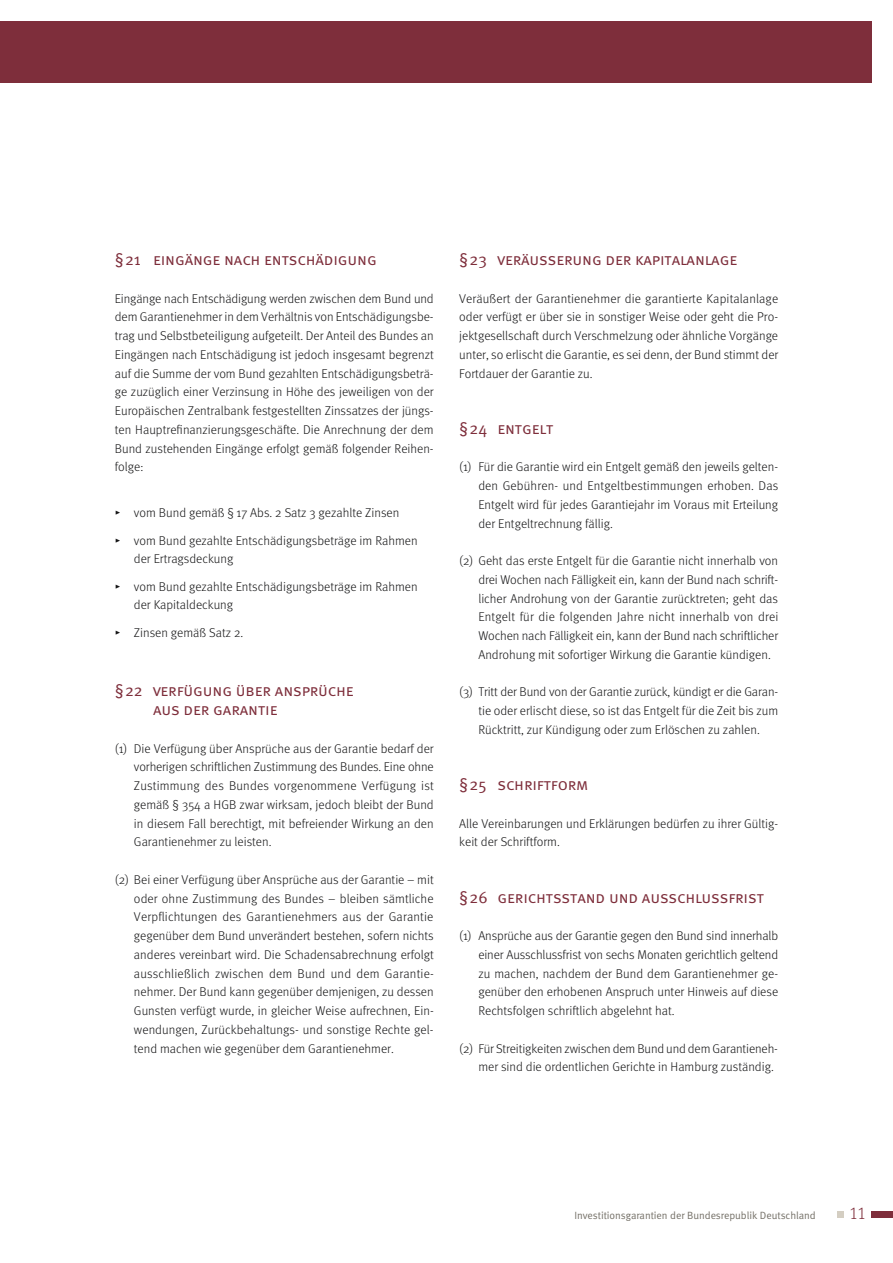
<style>
.page{position:relative;width:893px;height:1263px;background:#fff}
.page>*{position:absolute;margin:0;border:0;box-sizing:border-box;transform-origin:0 0}
.t1{font:17.25px "Meta Light LF";color:#7e2e3b}
.t2{font:16.5px/18.8px "Meta Normal Caps";letter-spacing:-.01em;color:#7e2e3b}
.t3{font:300 12.75px/18.8px "Meta";color:#141415;text-align:justify}
.t4{font:10.5px "Meta Normal";letter-spacing:-.005em;color:#747067}
.s1{font-family:"Meta Light Expert";font-weight:400}
</style>
<div class="page">
<div style="left:872px;top:1211px;width:21px;height:7px;background:#7e2e3b"></div>
<div style="left:837px;top:1211px;width:7px;height:7px;background:#d4cec2"></div>
<div style="left:0;top:21px;width:872px;height:62px;background:#7e2e3b"></div>
<p class="t2" style="left:115px;top:250px;width:264px">§21 eingänge nach entschädigung</p>
<p class="t3" style="left:115px;top:289px;width:320px">Eingänge nach Entschädigung werden zwischen dem Bund und dem Garantienehmer in dem Verhältnis von Entschädigungsbe&shy;trag und Selbstbeteiligung aufgeteilt. Der Anteil des Bundes an Eingängen nach Entschädigung ist jedoch insgesamt begrenzt auf die Summe der vom Bund gezahlten Entschädigungsbeträ&shy;ge zuzüglich einer Verzinsung in Höhe des jeweiligen von der Europäischen Zentralbank festgestellten Zinssatzes der jüngs&shy;ten Hauptrefinanzierungsgeschäfte. Die Anrechnung der dem Bund zustehenden Eingänge erfolgt gemäß folgender Reihen&shy;folge:</p>
<p class="t3" style="left:115px;top:499px;width:304px;line-height:27.3px"><span class="s1">@</span> vom Bund gemäß § 17 Abs. 2 Satz 3 gezahlte Zinsen<br><span class="s1">@</span> vom Bund gezahlte Entschädigungsbeträge im Rahmen</p>
<p class="t3" style="left:115px;top:545px;width:304px;line-height:27.3px;text-indent:19px">der Ertragsdeckung<br><span class="s1">@</span> vom Bund gezahlte Entschädigungsbeträge im Rahmen</p>
<p class="t3" style="left:115px;top:591px;width:130px;line-height:27.3px;text-indent:19px">der Kapitaldeckung<br><span class="s1">@</span> Zinsen gemäß Satz 2.</p>
<p class="t2" style="left:153px;top:681px;width:202px;text-indent:-38px">§22 verfügung über ansprüche aus der garantie</p>
<p class="t3" style="left:134px;top:739px;width:301px;text-indent:-19px">(1) Die Verfügung über Ansprüche aus der Garantie bedarf der vorherigen schriftlichen Zustimmung des Bundes. Eine ohne Zustimmung des Bundes vorgenommene Verfügung ist gemäß § 354 a HGB zwar wirksam, jedoch bleibt der Bund in diesem Fall berechtigt, mit befreiender Wirkung an den Garantienehmer zu leisten.</p>
<p class="t3" style="left:134px;top:870px;width:301px;text-indent:-19px">(2) Bei einer Verfügung über Ansprüche aus der Garantie – mit oder ohne Zustimmung des Bundes – bleiben sämtliche Verpflichtungen des Garantienehmers aus der Garantie gegenüber dem Bund unverändert bestehen, sofern nichts anderes vereinbart wird. Die Schadensabrechnung erfolgt ausschließlich zwischen dem Bund und dem Garantie&shy;nehmer. Der Bund kann gegenüber demjenigen, zu dessen Gunsten verfügt wurde, in gleicher Weise aufrechnen, Ein&shy;wendungen, Zurückbehaltungs- und sonstige Rechte gel&shy;tend machen wie gegenüber dem Garantienehmer.</p>
<p class="t2" style="left:459px;top:250px;width:279px">§23 veräußerung der kapitalanlage</p>
<p class="t3" style="left:459px;top:289px;width:321px">Veräußert der Garantienehmer die garantierte Kapitalanlage oder verfügt er über sie in sonstiger Weise oder geht die Pro&shy;jektgesellschaft durch Verschmelzung oder ähnliche Vorgänge unter, so erlischt die Garantie, es sei denn, der Bund stimmt der Fortdauer der Garantie zu.</p>
<p class="t2" style="left:459px;top:418px;width:96px">§24 entgelt</p>
<p class="t3" style="left:478px;top:457px;width:301px;text-indent:-19px">(1) Für die Garantie wird ein Entgelt gemäß den jeweils gelten&shy;den Gebühren- und Entgeltbestimmungen erhoben. Das Entgelt wird für jedes Garantiejahr im Voraus mit Erteilung der Entgeltrechnung fällig.</p>
<p class="t3" style="left:478px;top:551px;width:301px;text-indent:-19px">(2) Geht das erste Entgelt für die Garantie nicht innerhalb von drei Wochen nach Fälligkeit ein, kann der Bund nach schrift&shy;licher Androhung von der Garantie zurücktreten; geht das Entgelt für die folgenden Jahre nicht innerhalb von drei Wochen nach Fälligkeit ein, kann der Bund nach schriftlicher Androhung mit sofortiger Wirkung die Garantie kündigen.</p>
<p class="t3" style="left:478px;top:682px;width:301px;text-indent:-19px">(3) Tritt der Bund von der Garantie zurück, kündigt er die Garan&shy;tie oder erlischt diese, so ist das Entgelt für die Zeit bis zum Rücktritt, zur Kündigung oder zum Erlöschen zu zahlen.</p>
<p class="t2" style="left:459px;top:775px;width:131px">§25 schriftform</p>
<p class="t3" style="left:459px;top:814px;width:320px">Alle Vereinbarungen und Erklärungen bedürfen zu ihrer Gültig&shy;keit der Schriftform.</p>
<p class="t2" style="left:459px;top:887px;width:306px">§26 gerichtsstand und ausschlussfrist</p>
<p class="t3" style="left:478px;top:926px;width:301px;text-indent:-19px">(1) Ansprüche aus der Garantie gegen den Bund sind innerhalb einer Ausschlussfrist von sechs Monaten gerichtlich geltend zu machen, nachdem der Bund dem Garantienehmer ge&shy;genüber den erhobenen Anspruch unter Hinweis auf diese Rechtsfolgen schriftlich abgelehnt hat.</p>
<p class="t3" style="left:478px;top:1039px;width:301px;text-indent:-19px">(2) Für Streitigkeiten zwischen dem Bund und dem Garantieneh&shy;mer sind die ordentlichen Gerichte in Hamburg zuständig.</p>
<p class="t4" style="left:574px;top:1209px;width:243px">Investitionsgarantien der Bundesrepublik Deutschland</p>
<h1 class="t1" style="left:850px;top:1203px;width:18px">11</h1>
</div>
